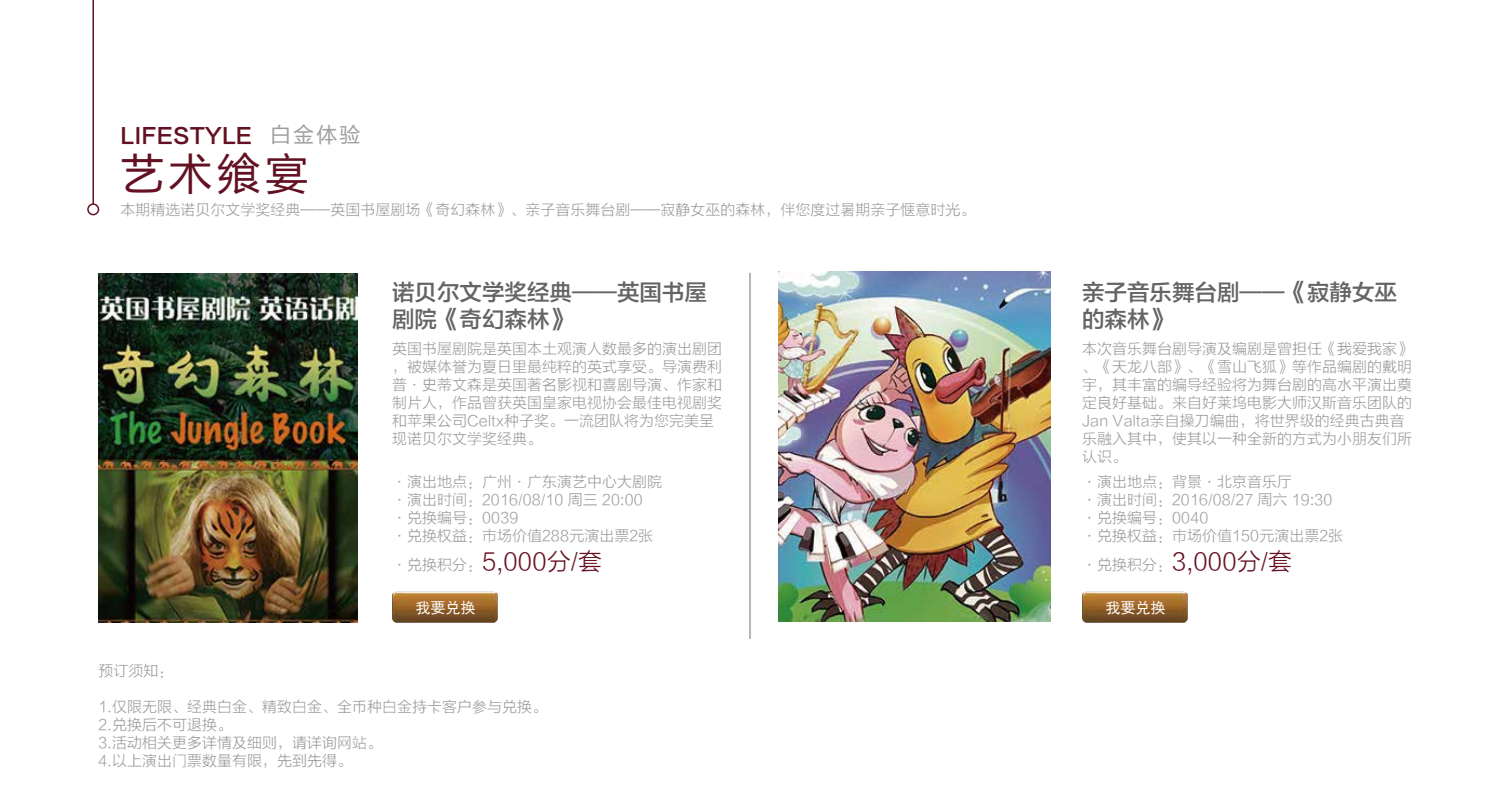
<style>
.page{position:relative;width:1500px;height:810px;background:#fff}
.page>*{position:absolute;margin:0;border:0;box-sizing:border-box;transform-origin:0 0}
.t1{font:43.8px "FZLTHJW GB1 0";color:#631122}
.t2{font:24px "FZLTXHK";color:#661223}
.t3{font:22.5px/27px "FZLTZHK GBK1 0";color:#656464}
.t4{font:21px "FZLTZHK GBK1 0";color:#631122}
.t5{font:21px "FZLTHJW GB1 0";color:#9f9e9f}
.t6{font:15px/18px "FZLTXHK";color:#9f9e9f}
.t7{font:15px "Sim Hei";color:#fff}
.s1{font-size:15px;color:#9f9e9f}
</style>
<div class="page">
<hr style="left:749px;top:273px;width:2px;height:366px;background:#9f9e9f">
<img style="left:392px;top:592px;width:106px;height:31px">
<img style="left:1082px;top:592px;width:106px;height:31px">
<img style="left:98px;top:273px;width:260px;height:349px">
<img style="left:779px;top:272px;width:271px;height:349px">
<hr style="left:92px;top:0;width:2px;height:204px;background:#661223">
<div style="left:87px;top:203px;width:12px;height:12px;border:2px solid #661223;border-radius:50%"></div>
<h3 class="t4" style="left:121px;top:124px;width:133px">LIFESTYLE</h3>
<h3 class="t5" style="left:270px;top:123px;width:92px">白金体验</h3>
<h1 class="t1" style="left:120px;top:150px;width:190px">艺术飨宴</h1>
<p class="t6" style="left:120px;top:201px;width:857px">本期精选诺贝尔文学奖经典——英国书屋剧场《奇幻森林》、亲子音乐舞台剧——寂静女巫的森林，伴您度过暑期亲子惬意时光。</p>
<h3 class="t3" style="left:392px;top:279px;width:316px">诺贝尔文学奖经典——英国书屋剧院《奇幻森林》</h3>
<p class="t6" style="left:392px;top:340px;width:331px">英国书屋剧院是英国本土观演人数最多的演出剧团，被媒体誉为夏日里最纯粹的英式享受。导演费利普·史蒂文森是英国著名影视和喜剧导演、作家和制片人，作品曾获英国皇家电视协会最佳电视剧奖和苹果公司Celtx种子奖。一流团队将为您完美呈现诺贝尔文学奖经典。</p>
<p class="t6" style="left:392px;top:473px;width:271px">·演出地点：广州·广东演艺中心大剧院·演出时间：2016/08/10 周三 20:00<br>·兑换编号：0039<br>·兑换权益：市场价值288元演出票2张</p>
<h2 class="t2" style="left:392px;top:549px;width:212px"><span class="s1">·兑换积分：</span>5,000分/套</h2>
<p class="t7" style="left:415px;top:600px;width:61px">我要兑换</p>
<p class="t6" style="left:98px;top:662px;width:76px">预订须知：</p>
<p class="t6" style="left:98px;top:698px;width:450px">1.仅限无限、经典白金、精致白金、全币种白金持卡客户参与兑换。<br>2.兑换后不可退换。<br>3.活动相关更多详情及细则，请详询网站。<br>4.以上演出门票数量有限，先到先得。</p>
<h3 class="t3" style="left:1082px;top:279px;width:316px">亲子音乐舞台剧——《寂静女巫的森林》</h3>
<p class="t6" style="left:1082px;top:340px;width:331px">本次音乐舞台剧导演及编剧是曾担任《我爱我家》、《天龙八部》、《雪山飞狐》等作品编剧的戴明宇，其丰富的编导经验将为舞台剧的高水平演出奠定良好基础。来自好莱坞电影大师汉斯音乐团队的<br>Jan Valta亲自操刀编曲，将世界级的经典古典音乐融入其中，使其以一种全新的方式为小朋友们所认识。</p>
<p class="t6" style="left:1082px;top:473px;width:263px">·演出地点：背景·北京音乐厅<br>·演出时间：2016/08/27 周六 19:30 ·兑换编号：0040<br>·兑换权益：市场价值150元演出票2张</p>
<h2 class="t2" style="left:1082px;top:549px;width:212px"><span class="s1">·兑换积分：</span>3,000分/套</h2>
<p class="t7" style="left:1105px;top:600px;width:61px">我要兑换</p>
</div>
